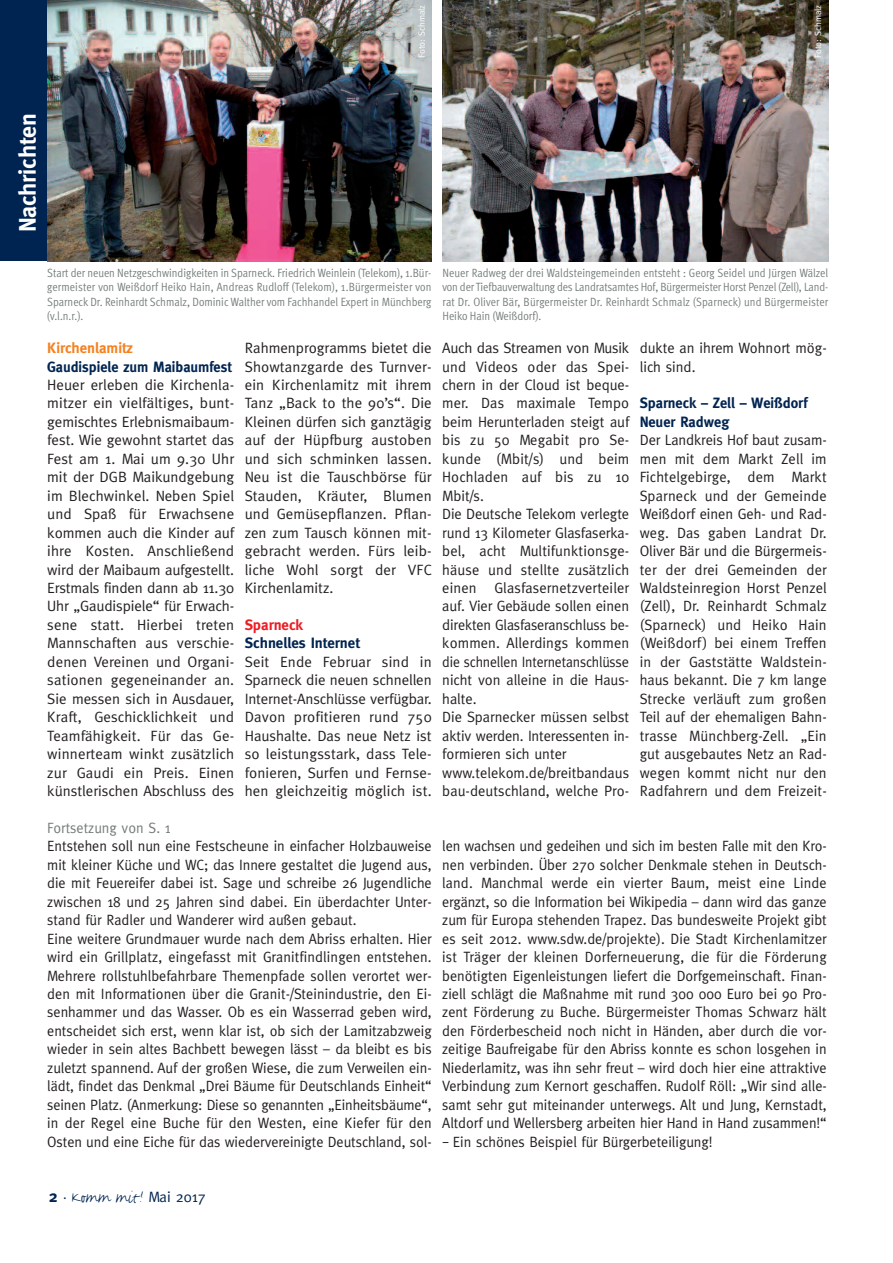
<style>
.page{position:relative;width:893px;height:1263px;background:#fff}
.page>*{position:absolute;margin:0;border:0;box-sizing:border-box;transform-origin:0 0}
.t1{font:23.85px "Meta Bold+JLPATQ";color:#fff}
.t2{font:19.5px "FF Justlefthand+YISOWS";color:#002451}
.t3{font:15px/18.5px "Meta Normal+EPBUJX";color:#231f20;text-align:justify}
.t4{font:15px/18.5px "Meta Normal+EPBUJX";color:#231f20;scale:.95 1}
.t5{font:15px/18.5px "Meta Bold+JLPATQ";color:#002451}
.t6{font:15px "Meta Bold+JLPATQ";color:#002451;scale:.96 1}
.t7{font:15px "Meta Normal+EPBUJX";color:#737c78;scale:.95 1}
.t8{font:15px "Meta Bold+JLPATQ";color:#f58220}
.t9{font:15px "Meta Bold+JLPATQ";color:#ee1d23}
.t10{font:12px/14.4px "Meta Cond Normal Roman+HPXQPL";color:#737c78;text-align:justify}
.t11{font:9px "Meta Normal+EPBUJX";color:#fff}
.s1{font-family:"Lucida Grande+CYCGUL"}
.s2{font-family:"Meta Bold+JLPATQ";font-size:16.5px}
.s3{font-family:"Meta Normal+EPBUJX";font-size:13.5px}
.s4{font-family:"Meta Normal+EPBUJX";font-size:15px}
</style>
<div class="page">
<img style="left:0;top:0;width:829px;height:262px">
<p class="t11" style="left:416px;top:58px;width:55px;rotate:-90deg">Foto: Schmalz</p>
<p class="t11" style="left:813px;top:58px;width:55px;rotate:-90deg">Foto: Schmalz</p>
<h1 class="t1" style="left:14px;top:232px;width:120px;rotate:-90deg">Nachrichten</h1>
<p class="t10" style="left:47px;top:266px;width:386px">Start der neuen Netzgeschwindigkeiten in Sparneck. Friedrich Weinlein (Telekom), 1.Bür&shy;germeister von Weißdorf Heiko Hain, Andreas Rudloff (Telekom), 1.Bürgermeister von Sparneck Dr. Reinhardt Schmalz, Dominic Walther vom Fachhandel Expert in Münchberg (v.l.n.r.).</p>
<p class="t8" style="left:47px;top:339px;width:87px">Kirchenlamitz</p>
<p class="t6" style="left:47px;top:358px;width:194px">Gaudispiele zum Maibaumfest</p>
<p class="t3" style="left:47px;top:376px;width:188px">Heuer erleben die Kirchenla&shy;mitzer ein vielfältiges, bunt&shy;gemischtes Erlebnismaibaum&shy;fest. Wie gewohnt startet das Fest am 1. Mai um 9.30 Uhr mit der DGB Maikundgebung im Blechwinkel. Neben Spiel und Spaß für Erwachsene kommen auch die Kinder auf ihre Kosten. Anschließend wird der Maibaum aufgestellt.<br>Erstmals finden dann ab 11.30<br>Uhr „Gaudispiele“ für Erwach&shy;sene statt. Hierbei treten Mannschaften aus verschie&shy;denen Vereinen und Organi&shy;sationen gegeneinander an.<br>Sie messen sich in Ausdauer, Kraft, Geschicklichkeit und Teamfähigkeit. Für das Ge&shy;winnerteam winkt zusätzlich zur Gaudi ein Preis. Einen künstlerischen Abschluss des</p>
<p class="t3" style="left:245px;top:339px;width:188px">Rahmenprogramms bietet die Showtanzgarde des Turnver&shy;ein Kirchenlamitz mit ihrem Tanz „Back to the 90’s“. Die Kleinen dürfen sich ganztägig auf der Hüpfburg austoben und sich schminken lassen.<br>Neu ist die Tauschbörse für Stauden, Kräuter, Blumen und Gemüsepflanzen. Pflan&shy;zen zum Tausch können mit&shy;gebracht werden. Fürs leib&shy;liche Wohl sorgt der VFC Kirchenlamitz.</p>
<p class="t9" style="left:245px;top:616px;width:60px">Sparneck</p>
<p class="t5" style="left:245px;top:634px;width:117px">Schnelles Internet</p>
<p class="t3" style="left:245px;top:652px;width:188px">Seit Ende Februar sind in Sparneck die neuen schnellen Internet-Anschlüsse verfügbar.<br>Davon profitieren rund 750<br>Haushalte. Das neue Netz ist so leistungsstark, dass Tele&shy;fonieren, Surfen und Fernse&shy;hen gleichzeitig möglich ist.</p>
<p class="t10" style="left:442px;top:266px;width:387px">Neuer Radweg der drei Waldsteingemeinden entsteht : Georg Seidel und Jürgen Wälzel von der Tiefbauverwaltung des Landratsamtes Hof, Bürgermeister Horst Penzel (Zell), Land&shy;rat Dr. Oliver Bär, Bürgermeister Dr. Reinhardt Schmalz (Sparneck) und Bürgermeister Heiko Hain (Weißdorf).</p>
<p class="t3" style="left:442px;top:339px;width:188px;text-align:left">Auch das Streamen von Musik und Videos oder das Spei&shy;chern in der Cloud ist beque&shy;mer. Das maximale Tempo beim Herunterladen steigt auf bis zu 50 Megabit pro Se&shy;kunde (Mbit/s) und beim<br>Hochladen auf bis zu 10<br>Mbit/s.<br>Die Deutsche Telekom verlegte rund 13 Kilometer Glasfaserka&shy;bel, acht Multifunktionsge&shy;häuse und stellte zusätzlich einen Glasfasernetzverteiler auf. Vier Gebäude sollen einen direkten Glasfaseranschluss be&shy;kommen. Allerdings kommen die schnellen Internetanschlüsse nicht von alleine in die Haus&shy;halte.<br>Die Sparnecker müssen selbst aktiv werden. Interessenten in&shy;formieren sich unter www.telekom.de/breitbandaus bau-deutschland, welche Pro-</p>
<p class="t3" style="left:640px;top:339px;width:188px">dukte an ihrem Wohnort mög&shy;lich sind.</p>
<p class="t5" style="left:640px;top:394px;width:169px">Sparneck – Zell – Weißdorf<br>Neuer Radweg</p>
<p class="t3" style="left:640px;top:431px;width:188px">Der Landkreis Hof baut zusam&shy;men mit dem Markt Zell im Fichtelgebirge, dem Markt Sparneck und der Gemeinde Weißdorf einen Geh- und Rad&shy;weg. Das gaben Landrat Dr.<br>Oliver Bär und die Bürgermeis&shy;ter der drei Gemeinden der Waldsteinregion Horst Penzel (Zell), Dr. Reinhardt Schmalz (Sparneck) und Heiko Hain (Weißdorf ) bei einem Treffen in der Gaststätte Waldstein&shy;haus bekannt. Die 7 km lange Strecke verläuft zum großen Teil auf der ehemaligen Bahn&shy;trasse Münchberg-Zell. „Ein gut ausgebautes Netz an Rad&shy;wegen kommt nicht nur den Radfahrern und dem Freizeit-</p>
<p class="t7" style="left:47px;top:819px;width:131px">Fortsetzung von S. 1</p>
<p class="t4" style="left:47px;top:837px;width:406px">Entstehen soll nun eine Festscheune in einfacher Holzbauweise mit kleiner Küche und WC; das Innere gestaltet die Jugend aus, die mit Feuereifer dabei ist. Sage und schreibe 26 Jugendliche zwischen 18 und 25 Jahren sind dabei. Ein überdachter Unter&shy;stand für Radler und Wanderer wird außen gebaut.<br>Eine weitere Grundmauer wurde nach dem Abriss erhalten. Hier wird ein Grillplatz, eingefasst mit Granitfindlingen entstehen.<br>Mehrere rollstuhlbefahrbare Themenpfade sollen verortet wer&shy;den mit Informationen über die Granit-/Steinindustrie, den Ei&shy;senhammer und das Wasser. Ob es ein Wasserrad geben wird, entscheidet sich erst, wenn klar ist, ob sich der Lamitzabzweig wieder in sein altes Bachbett bewegen lässt – da bleibt es bis zuletzt spannend. Auf der großen Wiese, die zum Verweilen ein&shy;lädt, findet das Denkmal „Drei Bäume für Deutschlands Einheit“ seinen Platz. (Anmerkung: Diese so genannten „Einheitsbäume“, in der Regel eine Buche für den Westen, eine Kiefer für den Osten und eine Eiche für das wiedervereinigte Deutschland, sol-</p>
<p class="t4" style="left:442px;top:837px;width:406px;text-align:justify">len wachsen und gedeihen und sich im besten Falle mit den Kro&shy;nen verbinden. Über 270 solcher Denkmale stehen in Deutsch&shy;land. Manchmal werde ein vierter Baum, meist eine Linde ergänzt, so die Information bei Wikipedia – dann wird das ganze zum für Europa stehenden Trapez. Das bundesweite Projekt gibt es seit 2012. www.sdw.de/projekte). Die Stadt Kirchenlamitzer ist Träger der kleinen Dorferneuerung, die für die Förderung benötigten Eigenleistungen liefert die Dorfgemeinschaft. Finan&shy;ziell schlägt die Maßnahme mit rund 300 000 Euro bei 90 Pro&shy;zent Förderung zu Buche. Bürgermeister Thomas Schwarz hält den Förderbescheid noch nicht in Händen, aber durch die vor&shy;zeitige Baufreigabe für den Abriss konnte es schon losgehen in Niederlamitz, was ihn sehr freut – wird doch hier eine attraktive Verbindung zum Kernort geschaffen. Rudolf Röll: „Wir sind alle&shy;samt sehr gut miteinander unterwegs. Alt und Jung, Kernstadt, Altdorf und Wellersberg arbeiten hier Hand in Hand zusammen!“</p>
<p class="t4" style="left:442px;top:1132px;width:286px"><span class="s1">–</span> Ein schönes Beispiel für Bürgerbeteiligung!</p>
<h2 class="t2" style="left:49px;top:1184px;width:159px"><span class="s2">2</span> <span class="s3">·</span> Komm mit! <span class="s4">Mai 2017</span></h2>
</div>
